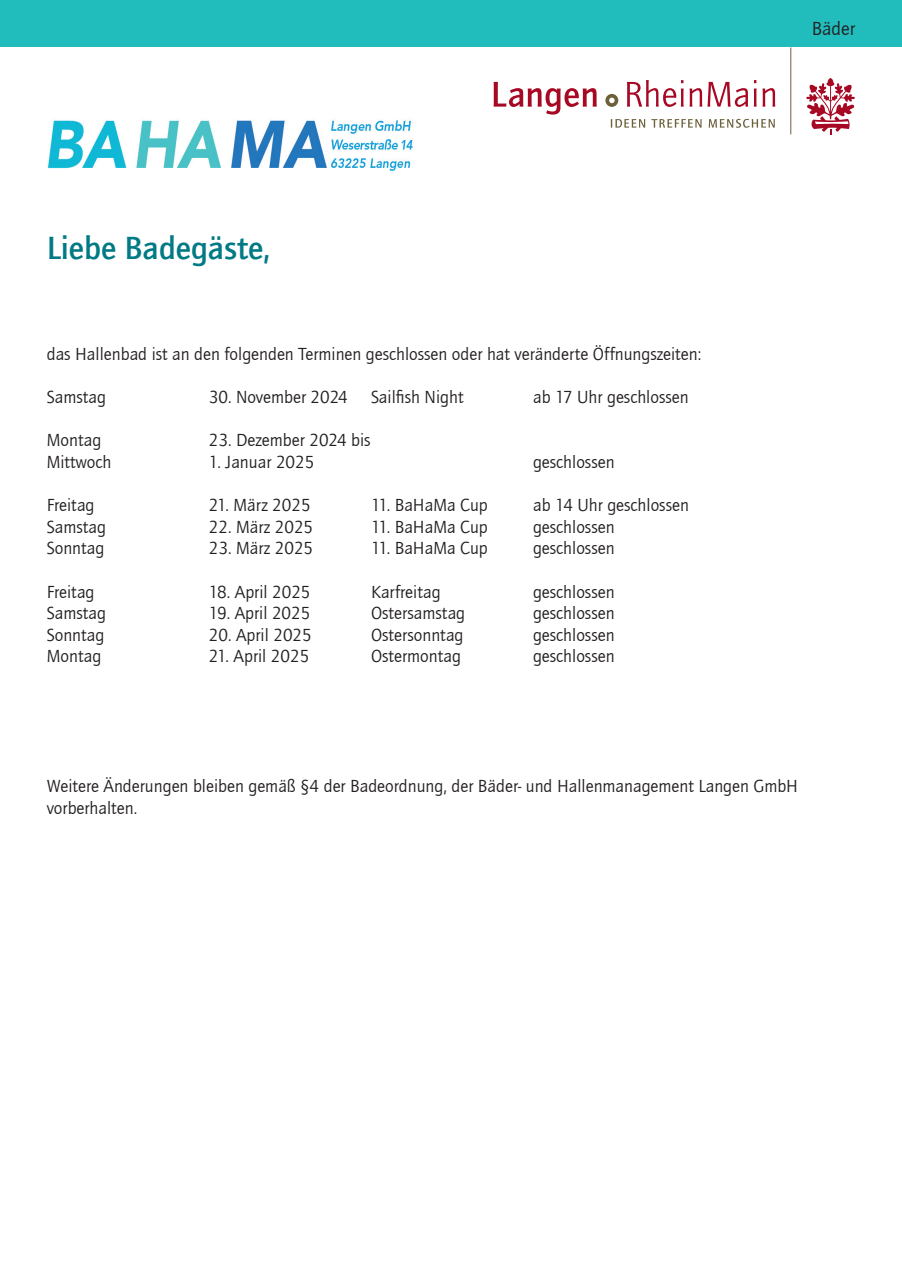
<style>
.page{position:relative;width:902px;height:1272px;background:#fff}
.page>*{position:absolute;margin:0;border:0;box-sizing:border-box;transform-origin:0 0}
.t1{font:500 33px "ITC Quay Sans Com";color:#007a84}
.t2{font:19.5px "ITC Quay Sans Com";color:#231f20}
.t3{font:18px "ITC Quay Sans Com";color:#231f20}
</style>
<div class="page">
<svg style="left:610px;top:119px;width:35px;height:9px"></svg>
<svg style="left:651px;top:119px;width:50px;height:9px"></svg>
<svg style="left:708px;top:119px;width:66px;height:9px"></svg>
<svg style="left:627px;top:80px;width:56px;height:27px"></svg>
<svg style="left:689px;top:80px;width:67px;height:27px"></svg>
<svg style="left:762px;top:88px;width:13px;height:19px"></svg>
<svg style="left:605px;top:94px;width:13px;height:13px"></svg>
<svg style="left:493px;top:82px;width:103px;height:33px"></svg>
<svg style="left:806px;top:78px;width:49px;height:56px"></svg>
<hr style="left:790px;top:48px;width:1px;height:86px;background:#6c603b">
<div style="left:0;top:0;width:901px;height:47px;background:#21bdbd"></div>
<img style="left:47px;top:120px;width:366px;height:51px">
<p class="t2" style="left:811px;top:17px;width:45px">Bäder</p>
<p class="t1" style="left:47px;top:228px;width:225px">Liebe Badegäste,</p>
<p class="t3" style="left:47px;top:343px;width:655px">das Hallenbad ist an den folgenden Terminen geschlossen oder hat veränderte Öffnungszeiten:</p>
<p class="t3" style="left:47px;top:386px;width:61px">Samstag</p>
<p class="t3" style="left:209px;top:386px;width:140px">30. November 2024</p>
<p class="t3" style="left:371px;top:386px;width:94px">Sailfish Night</p>
<p class="t3" style="left:533px;top:386px;width:157px">ab 17 Uhr geschlossen</p>
<p class="t3" style="left:47px;top:429px;width:56px">Montag</p>
<p class="t3" style="left:209px;top:429px;width:163px">23. Dezember 2024 bis</p>
<p class="t3" style="left:47px;top:451px;width:66px">Mittwoch</p>
<p class="t3" style="left:209px;top:451px;width:107px">1. Januar 2025</p>
<p class="t3" style="left:533px;top:451px;width:83px">geschlossen</p>
<p class="t3" style="left:47px;top:494px;width:49px">Freitag</p>
<p class="t3" style="left:209px;top:494px;width:103px">21. März 2025</p>
<p class="t3" style="left:371px;top:494px;width:118px">11. BaHaMa Cup</p>
<p class="t3" style="left:533px;top:494px;width:157px">ab 14 Uhr geschlossen</p>
<p class="t3" style="left:47px;top:516px;width:61px">Samstag</p>
<p class="t3" style="left:209px;top:516px;width:106px">22. März 2025</p>
<p class="t3" style="left:371px;top:516px;width:118px">11. BaHaMa Cup</p>
<p class="t3" style="left:533px;top:516px;width:83px">geschlossen</p>
<p class="t3" style="left:47px;top:537px;width:59px">Sonntag</p>
<p class="t3" style="left:209px;top:537px;width:106px">23. März 2025</p>
<p class="t3" style="left:371px;top:537px;width:118px">11. BaHaMa Cup</p>
<p class="t3" style="left:533px;top:537px;width:83px">geschlossen</p>
<p class="t3" style="left:47px;top:581px;width:49px">Freitag</p>
<p class="t3" style="left:209px;top:581px;width:103px">18. April 2025</p>
<p class="t3" style="left:371px;top:581px;width:71px">Karfreitag</p>
<p class="t3" style="left:533px;top:581px;width:83px">geschlossen</p>
<p class="t3" style="left:47px;top:602px;width:61px">Samstag</p>
<p class="t3" style="left:209px;top:602px;width:103px">19. April 2025</p>
<p class="t3" style="left:371px;top:602px;width:96px">Ostersamstag</p>
<p class="t3" style="left:533px;top:602px;width:83px">geschlossen</p>
<p class="t3" style="left:47px;top:624px;width:59px">Sonntag</p>
<p class="t3" style="left:209px;top:624px;width:104px">20. April 2025</p>
<p class="t3" style="left:371px;top:624px;width:94px">Ostersonntag</p>
<p class="t3" style="left:533px;top:624px;width:83px">geschlossen</p>
<p class="t3" style="left:47px;top:645px;width:56px">Montag</p>
<p class="t3" style="left:209px;top:645px;width:102px">21. April 2025</p>
<p class="t3" style="left:371px;top:645px;width:91px">Ostermontag</p>
<p class="t3" style="left:533px;top:645px;width:83px">geschlossen</p>
<p class="t3" style="left:47px;top:775px;width:752px">Weitere Änderungen bleiben gemäß §4 der Badeordnung, der Bäder- und Hallenmanagement Langen GmbH</p>
<p class="t3" style="left:47px;top:797px;width:92px">vorberhalten.</p>
</div>
